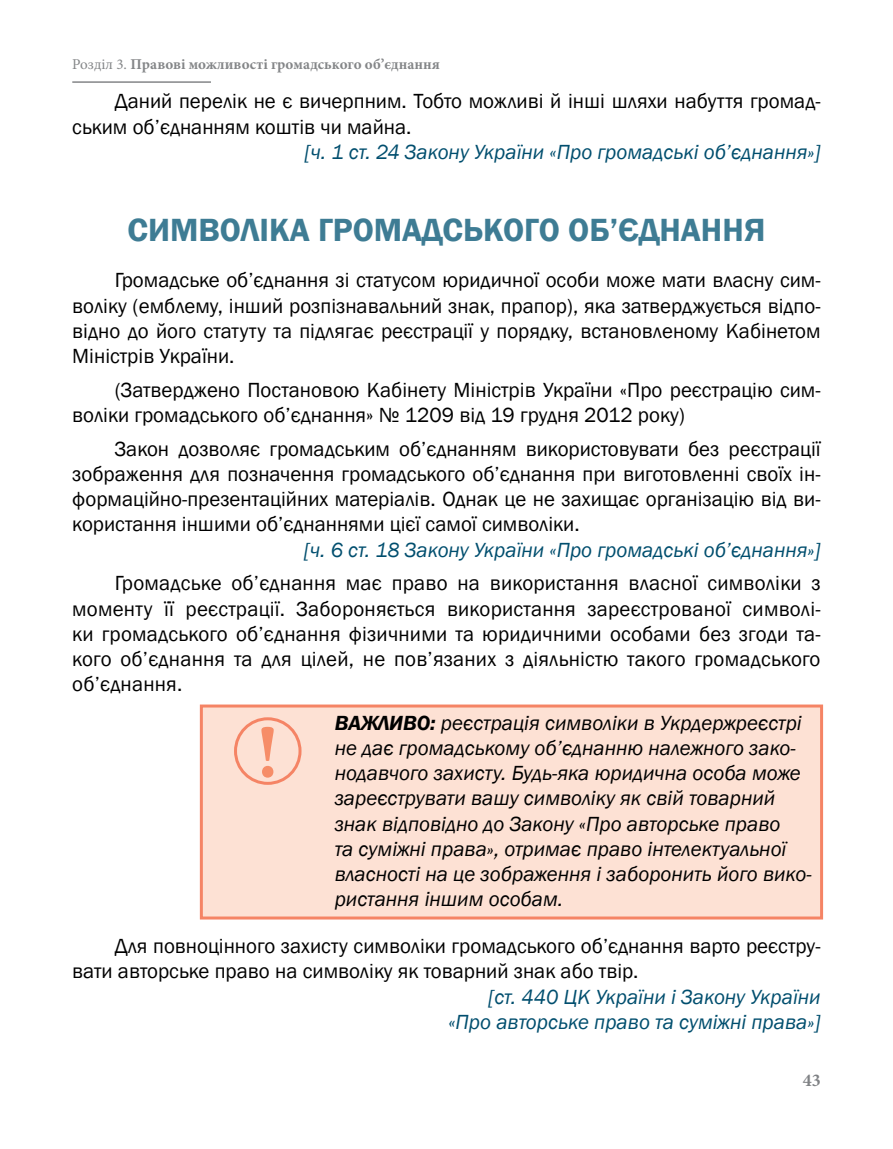
<style>
.page{position:relative;width:893px;height:1149px;background:#fff}
.page>*{position:absolute;margin:0;border:0;box-sizing:border-box;transform-origin:0 0}
.t1{font:700 75px "Minion Pro";color:#f68d68}
.t2{font:600 33px "Franklin Gothic";color:#3e7c94}
.t3{font:21px/25.2px "Franklin Gothic";color:#000}
.t4{font:italic 21px/25.2px "Franklin Gothic";color:#000}
.t5{font:italic 21px/25.2px "Franklin Gothic";color:#004e6e;text-align:right}
.t6{font:700 18px "Minion Pro";color:#808285}
.t7{font:700 15px "Minion Pro";color:#848688}
.s1{font-weight:400}
.s2{font-weight:600}
</style>
<div class="page">
<hr style="left:72px;top:81px;width:139px;height:2px;background:#848688">
<div style="left:201px;top:705px;width:621px;height:212px;background:#fde1d4"></div>
<div style="left:200px;top:704px;width:623px;height:215px;border:3px solid #f58465"></div>
<div style="left:234px;top:717px;width:68px;height:67px;border:3px solid #f58465;border-radius:50%"></div>
<p class="t7" style="left:72px;top:54px;width:369px"><span class="s1">Розділ 3.</span> Правові можливості громадського об’єднання</p>
<p class="t3" style="left:72px;top:89px;width:750px;text-indent:43px">Даний перелік не є вичерпним. Тобто можливі й інші шляхи набуття громад&shy;ським об’єднанням коштів чи майна.</p>
<p class="t5" style="left:305px;top:139px;width:518px">[ч. 1 ст. 24 Закону України «Про громадські об’єднання»]</p>
<h2 class="t2" style="left:127px;top:209px;width:595px">Символіка громадського об’єднання</h2>
<p class="t3" style="left:72px;top:268px;width:750px;text-align:justify;text-indent:43px">Громадське об’єднання зі статусом юридичної особи може мати власну сим&shy;воліку (емблему, інший розпізнавальний знак, прапор), яка затверджується відпо&shy;відно до його статуту та підлягає реєстрації у порядку, встановленому Кабінетом Міністрів України.</p>
<p class="t3" style="left:72px;top:377px;width:750px;text-indent:43px">(Затверджено Постановою Кабінету Міністрів України «Про реєстрацію сим&shy;воліки громадського об’єднання» № 1209 від 19 грудня 2012 року)</p>
<p class="t3" style="left:72px;top:436px;width:750px;text-align:justify;text-indent:43px">Закон дозволяє громадським об’єднанням використовувати без реєстрації зображення для позначення громадського об’єднання при виготовленні своїх ін&shy;формаційно-презентаційних матеріалів. Однак це не захищає організацію від ви&shy;користання іншими об’єднаннями цієї самої символіки.</p>
<p class="t5" style="left:304px;top:537px;width:518px">[ч. 6 ст. 18 Закону України «Про громадські об’єднання»]</p>
<p class="t3" style="left:72px;top:571px;width:750px;text-align:justify;text-indent:43px">Громадське об’єднання має право на використання власної символіки з моменту її реєстрації. Забороняється використання зареєстрованої символі&shy;ки громадського об’єднання фізичними та юридичними особами без згоди та&shy;кого об’єднання та для цілей, не пов’язаних з діяльністю такого громадського об’єднання.</p>
<p class="t4" style="left:335px;top:710px;width:479px"><span class="s2">ВАЖЛИВО:</span> реєстрація символіки в Укрдержреєстрі не дає громадському об’єднанню належного зако&shy;нодавчого захисту. Будь-яка юридична особа може зареєструвати вашу символіку як свій товарний знак відповідно до Закону «Про авторське право<br>та суміжні права», отримає право інтелектуальної власності на це зображення і заборонить його вико&shy;ристання іншим особам.</p>
<h1 class="t1" style="left:257px;top:699px;width:23px">!</h1>
<p class="t3" style="left:72px;top:933px;width:750px;text-indent:43px">Для повноцінного захисту символіки громадського об’єднання варто реєстру&shy;вати авторське право на символіку як товарний знак або твір.</p>
<p class="t5" style="left:448px;top:984px;width:374px">[ст. 440 ЦК України і Закону України «Про авторське право та суміжні права»]</p>
<p class="t6" style="left:803px;top:1067px;width:19px">43</p>
</div>
